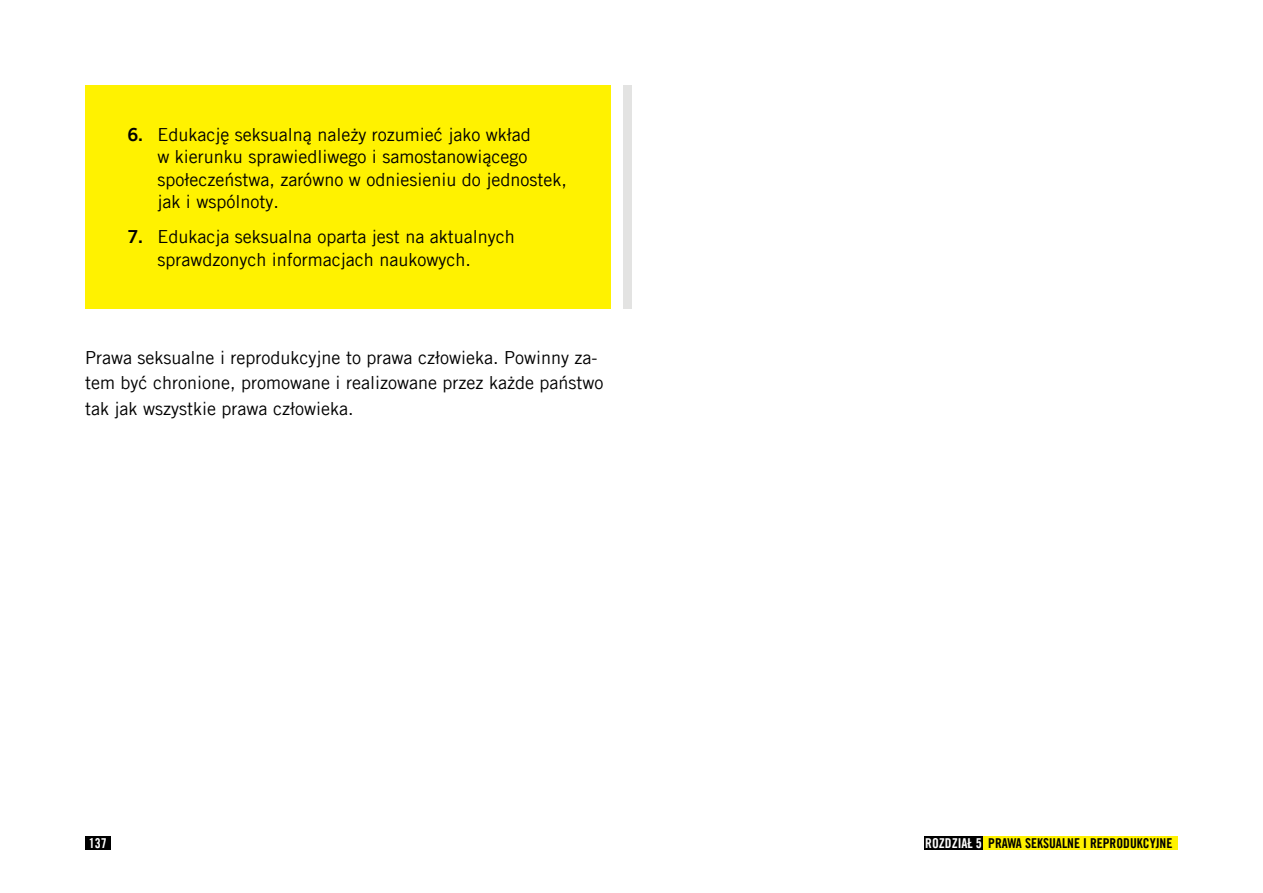
<style>
.page{position:relative;width:1263px;height:893px;background:#fff}
.page>*{position:absolute;margin:0;border:0;box-sizing:border-box;transform-origin:0 0}
.t1{font:18px/22.5px "Amnesty Trade Gothic";color:#000}
.t2{font:13.65px "Amnesty Trade Gothic Bd Cn 20";color:#000}
.t3{font:13.65px "Amnesty Trade Gothic Bd Cn 20";color:#fff}
.s1{font-family:"Amnesty Trade Gothic Bd 2"}
.s2{color:#fff}
</style>
<div class="page">
<div style="left:85px;top:85px;width:525px;height:223px;background:#fff200"></div>
<div style="left:623px;top:85px;width:8px;height:223px;background:#e3e3e2"></div>
<div style="left:85px;top:836px;width:25px;height:13px;background:#000"></div>
<div style="left:924px;top:836px;width:59px;height:13px;background:#000"></div>
<div style="left:983px;top:836px;width:195px;height:13px;background:#fff200"></div>
<p class="t1" style="left:157px;top:123px;width:411px;text-indent:-30px"><span class="s1">6.</span> Edukację seksualną należy rozumieć jako wkład<br>w kierunku sprawiedliwego i samostanowiącego społeczeństwa, zarówno w odniesieniu do jednostek, jak i wspólnoty.</p>
<p class="t1" style="left:157px;top:225px;width:359px;text-indent:-30px"><span class="s1">7.</span> Edukacja seksualna oparta jest na aktualnych sprawdzonych informacjach naukowych.</p>
<p class="t1" style="left:85px;top:345px;width:520px;line-height:25.5px">Prawa seksualne i reprodukcyjne to prawa człowieka. Powinny za&shy;tem być chronione, promowane i realizowane przez każde państwo tak jak wszystkie prawa człowieka.</p>
<p class="t3" style="left:89px;top:834px;width:20px">137</p>
<p class="t2" style="left:925px;top:834px;width:249px"><span class="s2">ROZDZIAŁ 5</span> PRAWA SEKSUALNE I REPRODUKCYJNE</p>
</div>
